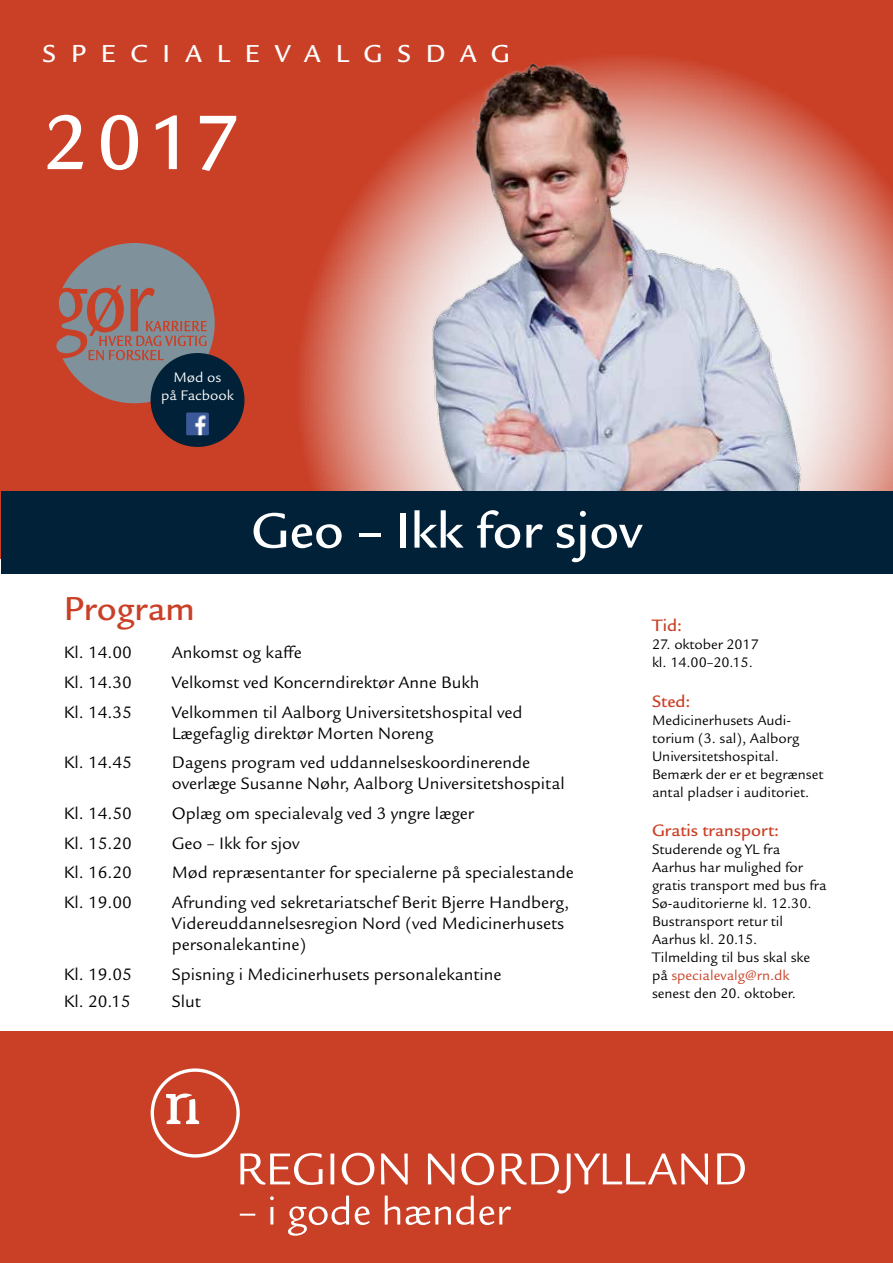
<style>
.page{position:relative;width:893px;height:1263px;background:#ca4027}
.page>*{position:absolute;margin:0;border:0;box-sizing:border-box;transform-origin:0 0}
.t1{font:500 84px "Legacy Sans ITC Std";color:#fff}
.t2{font:500 54px "Legacy Sans ITC Std";color:#fff}
.t3{font:500 36px "Legacy Sans ITC Std";color:#ca4027}
.t4{font:500 26.7px "Legacy Sans ITC Std";letter-spacing:.56em;color:#fff}
.t5{font:18px/21px "Legacy Sans ITC Std";color:#000}
.t6{font:500 18px "Legacy Sans ITC Std";color:#ca4027}
.t7{font:15px/18px "Legacy Sans ITC Std";color:#000}
.t8{font:15px/18px "Legacy Sans ITC Std";color:#fff;text-align:center}
.s1{color:#ca4027}
</style>
<div class="page">
<svg style="left:151px;top:1068px;width:594px;height:168px"></svg>
<svg style="left:301px;top:113px;width:592px;height:378px"></svg>
<img style="left:415px;top:58px;width:391px;height:433px">
<div style="left:0;top:559px;width:893px;height:472px;background:#fff"></div>
<div style="left:1px;top:491px;width:892px;height:82px;background:#002138"></div>
<svg style="left:56px;top:243px;width:159px;height:160px"></svg>
<div style="left:151px;top:353px;width:93px;height:94px;background:#002138;border-radius:50%"></div>
<img style="left:186px;top:412px;width:23px;height:23px">
<h3 class="t4" style="left:43px;top:38px;width:469px">SPECIALEVALGSDAG</h3>
<h1 class="t1" style="left:43px;top:95px;width:199px">2017</h1>
<p class="t8" style="left:161px;top:368px;width:74px">Mød os<br>på Facbook</p>
<h2 class="t2" style="left:251px;top:500px;width:392px">Geo – Ikk for sjov</h2>
<h3 class="t3" style="left:64px;top:588px;width:133px">Program</h3>
<p class="t5" style="left:64px;top:642px;width:70px">Kl. 14.00</p>
<p class="t5" style="left:172px;top:642px;width:131px">Ankomst og kaffe</p>
<p class="t5" style="left:64px;top:672px;width:70px">Kl. 14.30</p>
<p class="t5" style="left:172px;top:672px;width:309px">Velkomst ved Koncerndirektør Anne Bukh</p>
<p class="t5" style="left:64px;top:702px;width:70px">Kl. 14.35</p>
<p class="t5" style="left:172px;top:702px;width:352px">Velkommen til Aalborg Universitetshospital ved<br>Lægefaglig direktør Morten Noreng</p>
<p class="t5" style="left:64px;top:752px;width:70px">Kl. 14.45</p>
<p class="t5" style="left:172px;top:752px;width:395px">Dagens program ved uddannelseskoordinerende overlæge Susanne Nøhr, Aalborg Universitetshospital</p>
<p class="t5" style="left:64px;top:803px;width:70px">Kl. 14.50</p>
<p class="t5" style="left:172px;top:803px;width:304px">Oplæg om specialevalg ved 3 yngre læger</p>
<p class="t5" style="left:64px;top:833px;width:70px">Kl. 15.20</p>
<p class="t5" style="left:172px;top:833px;width:129px">Geo – Ikk for sjov</p>
<p class="t5" style="left:64px;top:862px;width:70px">Kl. 16.20</p>
<p class="t5" style="left:172px;top:862px;width:403px">Mød repræsentanter for specialerne på specialestande</p>
<p class="t5" style="left:64px;top:892px;width:70px">Kl. 19.00</p>
<p class="t5" style="left:172px;top:892px;width:399px">Afrunding ved sekretariatschef Berit Bjerre Handberg,<br>Videreuddannelsesregion Nord (ved Medicinerhusets personalekantine)</p>
<p class="t5" style="left:64px;top:964px;width:70px">Kl. 19.05</p>
<p class="t5" style="left:172px;top:964px;width:331px">Spisning i Medicinerhusets personalekantine</p>
<p class="t5" style="left:64px;top:991px;width:68px">Kl. 20.15</p>
<p class="t5" style="left:172px;top:991px;width:30px">Slut</p>
<p class="t6" style="left:652px;top:615px;width:32px">Tid:</p>
<p class="t7" style="left:652px;top:635px;width:108px">27. oktober 2017 kl. 14.00–20.15.</p>
<p class="t6" style="left:652px;top:691px;width:40px">Sted:</p>
<p class="t7" style="left:652px;top:711px;width:173px">Medicinerhusets Audi&shy;torium (3. sal), Aalborg<br>Universitetshospital.<br>Bemærk der er et begrænset antal pladser i auditoriet.</p>
<p class="t6" style="left:652px;top:820px;width:129px">Gratis transport:</p>
<p class="t7" style="left:652px;top:840px;width:176px">Studerende og YL fra<br>Aarhus har mulighed for gratis transport med bus fra<br>Sø-auditorierne kl. 12.30.<br>Bustransport retur til<br>Aarhus kl. 20.15.<br>Tilmelding til bus skal ske på <span class="s1">specialevalg@rn.dk </span>senest den 20. oktober.</p>
</div>
